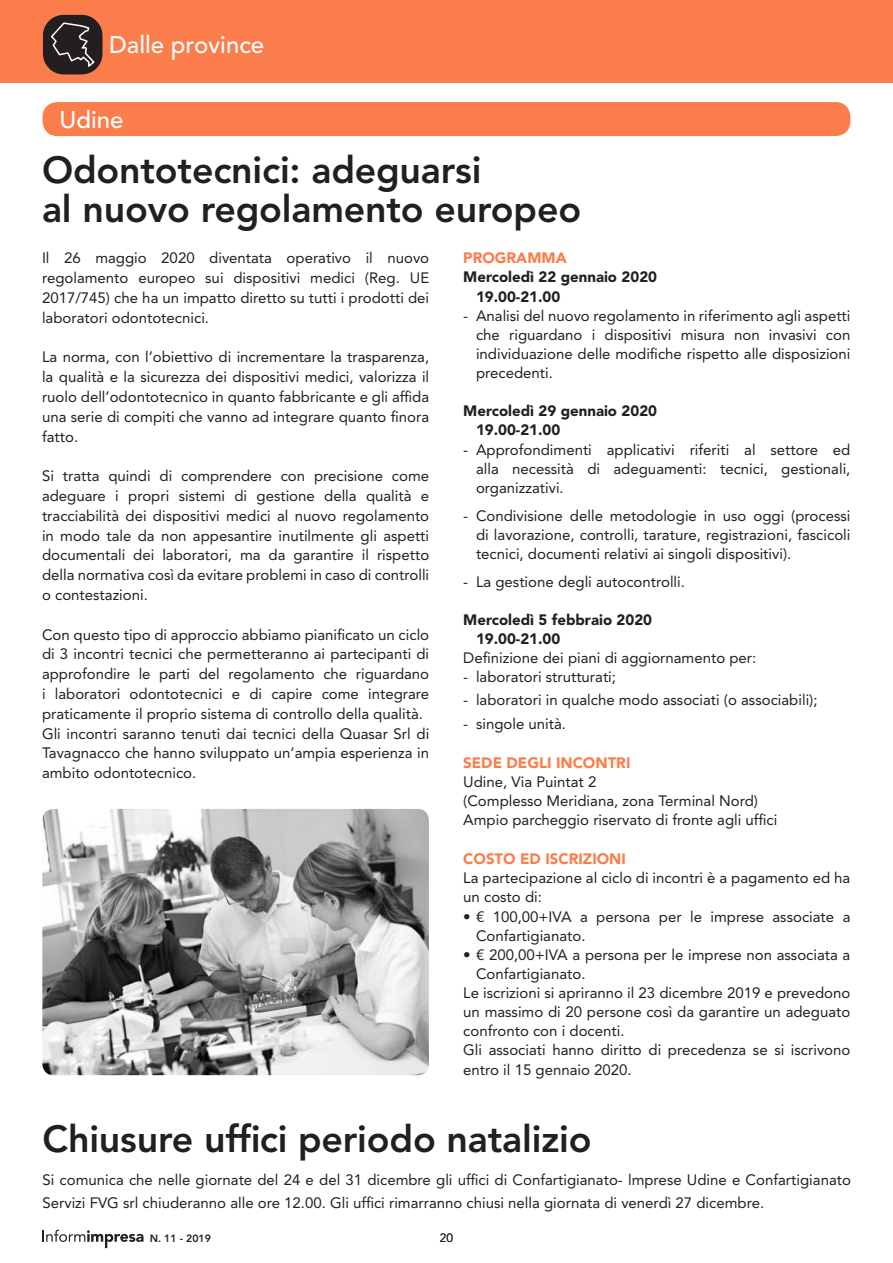
<style>
.page{position:relative;width:893px;height:1263px;background:#fff}
.page>*{position:absolute;margin:0;border:0;box-sizing:border-box;transform-origin:0 0}
.Normale{font:800 37.5px "Avenir LT Std";letter-spacing:-.005em;color:#231f20}
.t1{font:500 24px "Avenir LT Std";color:#fff}
.Normal__Web{font:15px/19.8px "Avenir LT Std";color:#231f20;text-align:justify}
.Normale-2{font:15px/22.5px "Avenir LT Std";color:#231f20}
.Normal__Web-2{font:900 15px "Avenir LT Std";color:#231f20}
.Normal__Web-3{font:900 15px "Avenir LT Std";color:#fb7d4c}
.t2{font:12px "Avenir LT Std";color:#231f20}
.t3{font:800 10.5px "Avenir LT Std";color:#231f20}
</style>
<div class="page">
<div style="left:0;top:0;width:893px;height:83px;background:#fb7d4c"></div>
<div style="left:43px;top:15px;width:59px;height:59px;background:#231f20;border-radius:21px"></div>
<svg style="left:51px;top:22px;width:45px;height:47px"></svg>
<svg style="left:43px;top:1229px;width:101px;height:19px"></svg>
<div style="left:43px;top:102px;width:807px;height:34px;background:#fb7d4c;border-radius:15px"></div>
<img style="left:42px;top:809px;width:387px;height:266px">
<h2 class="t1" style="left:109px;top:31px;width:157px">Dalle province</h2>
<p class="t1" style="left:60px;top:106px;width:66px">Udine</p>
<p class="Normale" style="left:42px;top:148px;width:441px">Odontotecnici: adeguarsi</p>
<p class="Normale" style="left:42px;top:187px;width:541px">al nuovo regolamento europeo</p>
<p class="Normal__Web" style="left:42px;top:248px;width:389px">Il 26 maggio 2020 diventata operativo il nuovo regolamento europeo sui dispositivi medici (Reg. UE 2017/745) che ha un impatto diretto su tutti i prodotti dei laboratori odontotecnici.</p>
<p class="Normal__Web" style="left:42px;top:347px;width:389px">La norma, con l’obiettivo di incrementare la trasparenza, la qualità e la sicurezza dei dispositivi medici, valorizza il ruolo dell’odontotecnico in quanto fabbricante e gli affida una serie di compiti che vanno ad integrare quanto finora fatto.</p>
<p class="Normal__Web" style="left:42px;top:466px;width:389px">Si tratta quindi di comprendere con precisione come adeguare i propri sistemi di gestione della qualità e tracciabilità dei dispositivi medici al nuovo regolamento in modo tale da non appesantire inutilmente gli aspetti documentali dei laboratori, ma da garantire il rispetto della normativa così da evitare problemi in caso di controlli o contestazioni.</p>
<p class="Normal__Web" style="left:42px;top:624px;width:389px">Con questo tipo di approccio abbiamo pianificato un ciclo di 3 incontri tecnici che permetteranno ai partecipanti di approfondire le parti del regolamento che riguardano i laboratori odontotecnici e di capire come integrare praticamente il proprio sistema di controllo della qualità.</p>
<p class="Normal__Web" style="left:42px;top:723px;width:389px">Gli incontri saranno tenuti dai tecnici della Quasar Srl di Tavagnacco che hanno sviluppato un’ampia esperienza in ambito odontotecnico.</p>
<p class="Normal__Web-3" style="left:463px;top:249px;width:105px">PROGRAMMA</p>
<p class="Normal__Web-2" style="left:463px;top:268px;width:195px">Mercoledì 22 gennaio 2020</p>
<p class="Normal__Web-2" style="left:476px;top:287px;width:86px">19.00-21.00</p>
<p class="Normal__Web" style="left:476px;top:306px;width:376px;line-height:19px;text-indent:-13px">- Analisi del nuovo regolamento in riferimento agli aspetti che riguardano i dispositivi misura non invasivi con individuazione delle modifiche rispetto alle disposizioni precedenti.</p>
<p class="Normal__Web-2" style="left:463px;top:402px;width:195px">Mercoledì 29 gennaio 2020</p>
<p class="Normal__Web-2" style="left:476px;top:421px;width:86px">19.00-21.00</p>
<p class="Normal__Web" style="left:476px;top:440px;width:376px;line-height:19px;text-indent:-13px">- Approfondimenti applicativi riferiti al settore ed alla necessità di adeguamenti: tecnici, gestionali, organizzativi.</p>
<p class="Normal__Web" style="left:476px;top:506px;width:376px;line-height:19px;text-indent:-13px">- Condivisione delle metodologie in uso oggi (processi di lavorazione, controlli, tarature, registrazioni, fascicoli tecnici, documenti relativi ai singoli dispositivi).</p>
<p class="Normal__Web" style="left:463px;top:572px;width:223px">- La gestione degli autocontrolli.</p>
<p class="Normal__Web-2" style="left:463px;top:610px;width:190px">Mercoledì 5 febbraio 2020</p>
<p class="Normal__Web-2" style="left:476px;top:630px;width:86px">19.00-21.00</p>
<p class="Normal__Web" style="left:463px;top:648px;width:295px">Definizione dei piani di aggiornamento per:</p>
<p class="Normal__Web" style="left:463px;top:667px;width:154px">- laboratori strutturati;</p>
<p class="Normal__Web" style="left:463px;top:690px;width:356px">- laboratori in qualche modo associati (o associabili);</p>
<p class="Normal__Web" style="left:463px;top:714px;width:104px">- singole unità.</p>
<p class="Normal__Web-3" style="left:463px;top:753px;width:169px">SEDE DEGLI INCONTRI</p>
<p class="Normal__Web" style="left:463px;top:772px;width:135px">Udine, Via Puintat 2</p>
<p class="Normal__Web" style="left:463px;top:791px;width:296px">(Complesso Meridiana, zona Terminal Nord)</p>
<p class="Normal__Web" style="left:463px;top:810px;width:316px">Ampio parcheggio riservato di fronte agli uffici</p>
<p class="Normal__Web-3" style="left:463px;top:850px;width:164px">COSTO ED ISCRIZIONI</p>
<p class="Normal__Web" style="left:463px;top:868px;width:389px;line-height:19.2px">La partecipazione al ciclo di incontri è a pagamento ed ha un costo di:</p>
<p class="Normal__Web" style="left:476px;top:907px;width:376px;line-height:19px;text-indent:-13px">• € 100,00+IVA a persona per le imprese associate a<br>Confartigianato.</p>
<p class="Normal__Web" style="left:476px;top:945px;width:376px;line-height:19.2px;text-indent:-13px">• € 200,00+IVA a persona per le imprese non associata a<br>Confartigianato.</p>
<p class="Normal__Web" style="left:463px;top:983px;width:389px;line-height:19px">Le iscrizioni si apriranno il 23 dicembre 2019 e prevedono un massimo di 20 persone così da garantire un adeguato confronto con i docenti.</p>
<p class="Normal__Web" style="left:463px;top:1041px;width:389px;line-height:19.2px">Gli associati hanno diritto di precedenza se si iscrivono entro il 15 gennaio 2020.</p>
<p class="Normale" style="left:43px;top:1116px;width:551px">Chiusure uffici periodo natalizio</p>
<p class="Normale-2" style="left:43px;top:1169px;width:810px">Si comunica che nelle giornate del 24 e del 31 dicembre gli uffici di Confartigianato- lmprese Udine e Confartigianato<br>Servizi FVG srl chiuderanno alle ore 12.00. Gli uffici rimarranno chiusi nella giornata di venerdì 27 dicembre.</p>
<p class="t3" style="left:150px;top:1232px;width:63px">N. 11 - 2019</p>
<p class="t2" style="left:440px;top:1231px;width:15px">20</p>
</div>
